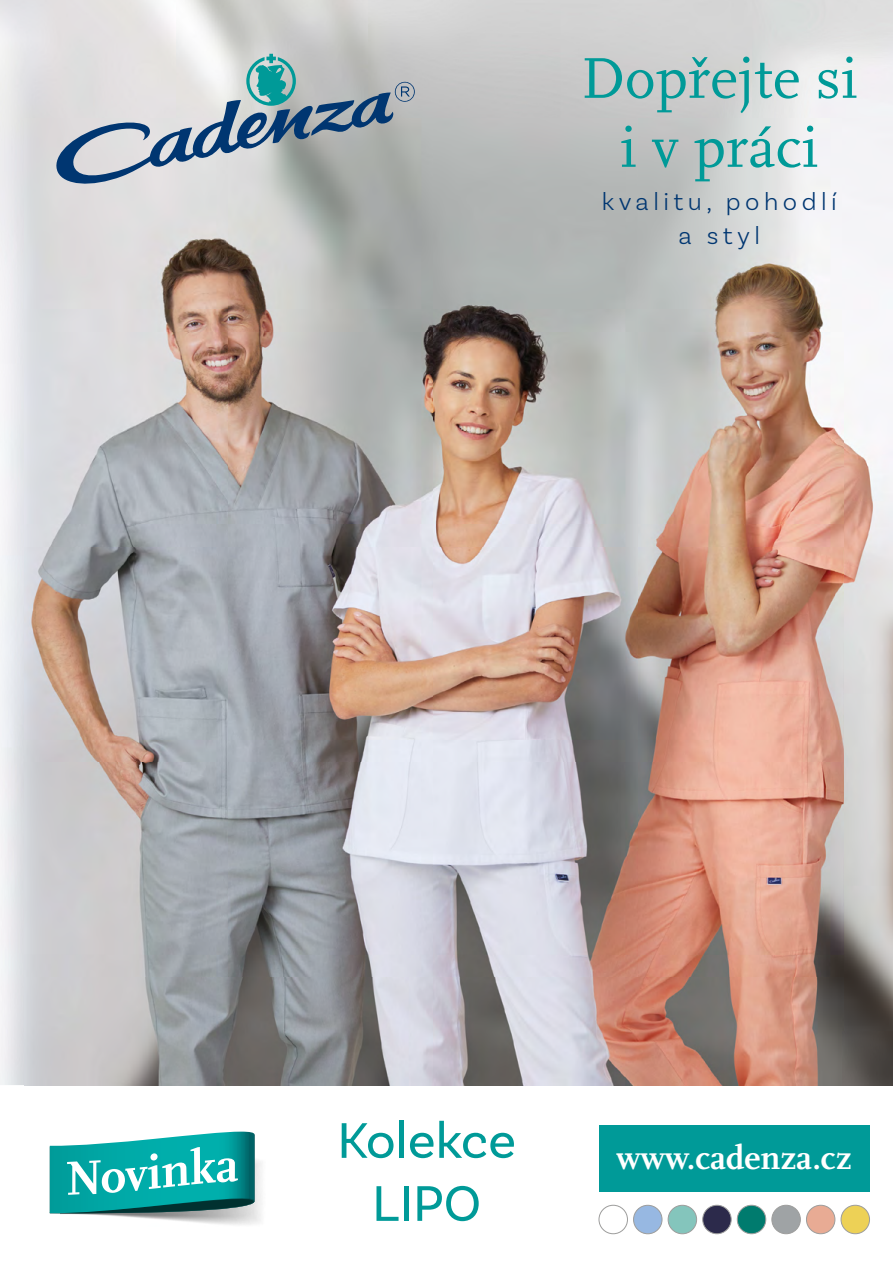
<style>
.page{position:relative;width:893px;height:1263px;background:#fff}
.page>*{position:absolute;margin:0;border:0;box-sizing:border-box;transform-origin:0 0}
.t1{font:60px/69px "Scala Pro";color:#009a98;text-align:center}
.t2{font:52.5px/63px "Basic Sans";color:#009a98;text-align:center}
.t3{font:700 34.5px "Scala Pro";color:#fff}
.t4{font:300 25.5px/33.6px "Basic Sans";letter-spacing:.175em;color:#003671;text-align:center}
</style>
<div class="page">
<img style="left:25px;top:118px;width:868px;height:967px">
<svg style="left:52px;top:54px;width:363px;height:134px;background:#adb8bf"></svg>
<svg style="left:50px;top:1131px;width:205px;height:83px"></svg>
<div style="left:599px;top:1125px;width:271px;height:66px;background:#009a98"></div>
<div style="left:599px;top:1205px;width:29px;height:29px;border:1px solid #9d9d9c;border-radius:50%"></div>
<div style="left:633px;top:1205px;width:29px;height:29px;background:#97b8e2;border-radius:50%"></div>
<div style="left:633px;top:1205px;width:29px;height:29px;border:1px solid #9d9d9c;border-radius:50%"></div>
<div style="left:703px;top:1205px;width:28px;height:29px;background:#2c2a4b;border-radius:50%"></div>
<div style="left:702px;top:1205px;width:29px;height:29px;border:1px solid #9d9d9c;border-radius:50%"></div>
<div style="left:668px;top:1205px;width:29px;height:29px;background:#84c5bc;border-radius:50%"></div>
<div style="left:668px;top:1205px;width:29px;height:29px;border:1px solid #9d9d9c;border-radius:50%"></div>
<div style="left:737px;top:1205px;width:29px;height:29px;background:#007b6e;border-radius:50%"></div>
<div style="left:737px;top:1205px;width:29px;height:29px;border:1px solid #9d9d9c;border-radius:50%"></div>
<div style="left:772px;top:1205px;width:28px;height:29px;background:#9fa3a5;border-radius:50%"></div>
<div style="left:772px;top:1205px;width:28px;height:29px;border:1px solid #9d9d9c;border-radius:50%"></div>
<div style="left:806px;top:1205px;width:29px;height:29px;background:#e8ab94;border-radius:50%"></div>
<div style="left:806px;top:1205px;width:29px;height:29px;border:1px solid #9d9d9c;border-radius:50%"></div>
<div style="left:841px;top:1205px;width:28px;height:29px;background:#edd156;border-radius:50%"></div>
<div style="left:841px;top:1205px;width:29px;height:29px;border:1px solid #9d9d9c;border-radius:50%"></div>
<h1 class="t1" style="left:581px;top:44px;width:279px">Dopřejte si i v práci</h1>
<p class="t4" style="left:602px;top:184px;width:236px">kvalitu, pohodlí a styl</p>
<h2 class="t2" style="left:337px;top:1108px;width:180px">Kolekce<br>LIPO</h2>
<h3 class="t3" style="left:617px;top:1138px;width:237px">www.cadenza.cz</h3>
</div>
